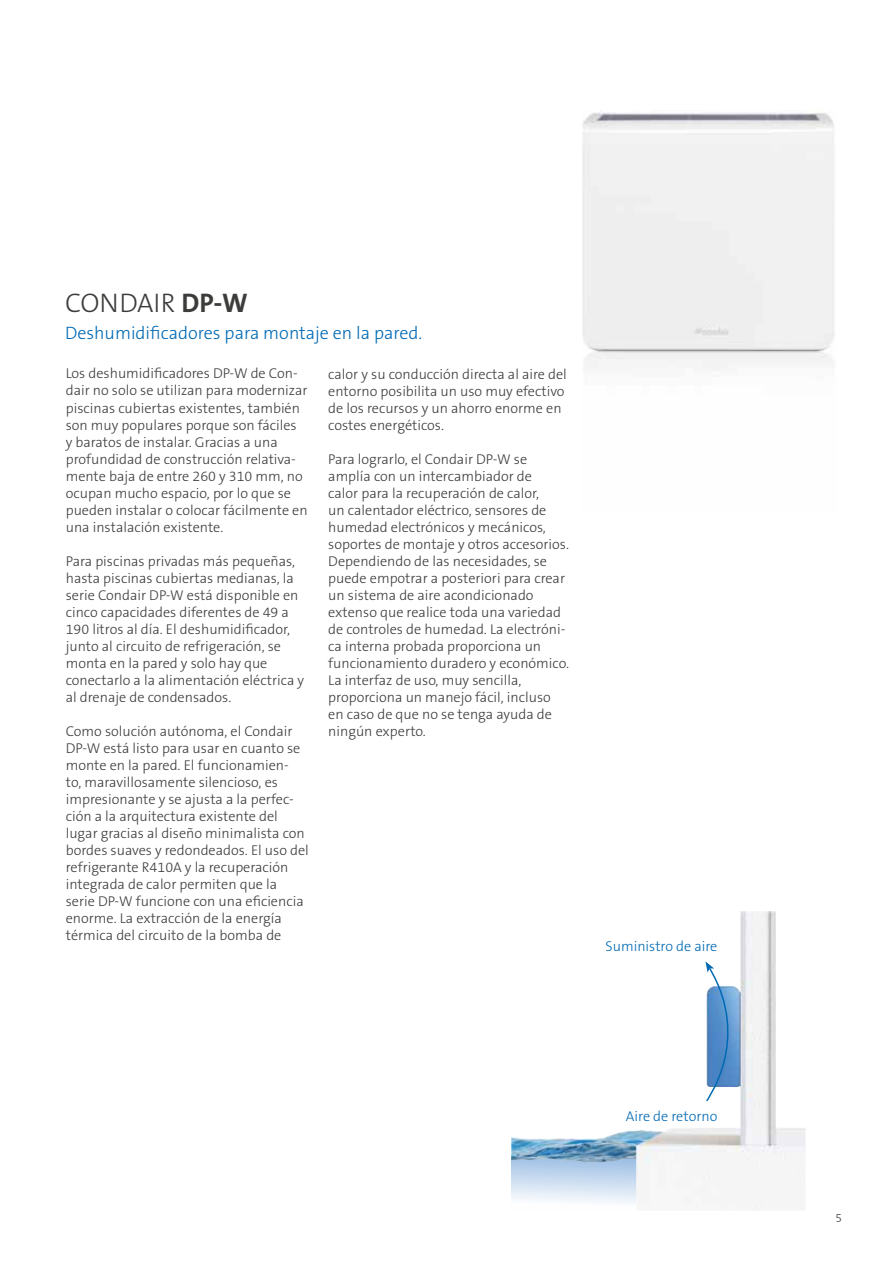
<style>
.page{position:relative;width:893px;height:1263px;background:#fff}
.page>*{position:absolute;margin:0;border:0;box-sizing:border-box;transform-origin:0 0}
.t1{font:300 27px "The Sans B3";color:#3c3c3b}
.t2{font:300 18px "The Sans B3";color:#0069b4}
.t3{font:300 14.25px/17px "The Sans B3";color:#3c3c3b}
.t4{font:300 14.25px "The Sans B3";color:#0069b4}
.t5{font:300 12px "The Sans B3";color:#3c3c3b}
.s1{font-family:"The Sans B7";font-weight:700}
</style>
<div class="page">
<svg style="left:511px;top:1154px;width:133px;height:49px;background:#c4d7ea"></svg>
<svg style="left:705px;top:961px;width:47px;height:141px"></svg>
<h1 class="t1" style="left:65px;top:289px;width:184px">CONDAIR <span class="s1">DP-W</span></h1>
<p class="t2" style="left:65px;top:323px;width:359px">Deshumidificadores para montaje en la pared.</p>
<p class="t3" style="left:66px;top:366px;width:243px">Los deshumidificadores DP-W de Con&shy;dair no solo se utilizan para modernizar piscinas cubiertas existentes, también son muy populares porque son fáciles<br>y baratos de instalar. Gracias a una profundidad de construcción relativa&shy;mente baja de entre 260 y 310 mm, no ocupan mucho espacio, por lo que se pueden instalar o colocar fácilmente en una instalación existente.</p>
<p class="t3" style="left:66px;top:553px;width:240px">Para piscinas privadas más pequeñas, hasta piscinas cubiertas medianas, la serie Condair DP-W está disponible en cinco capacidades diferentes de 49 a 190 litros al día. El deshumidificador, junto al circuito de refrigeración, se monta en la pared y solo hay que conectarlo a la alimentación eléctrica y al drenaje de condensados.</p>
<p class="t3" style="left:66px;top:723px;width:245px">Como solución autónoma, el Condair DP-W está listo para usar en cuanto se monte en la pared. El funcionamien-<br>to, maravillosamente silencioso, es impresionante y se ajusta a la perfec&shy;ción a la arquitectura existente del lugar gracias al diseño minimalista con bordes suaves y redondeados. El uso del refrigerante R410A y la recuperación integrada de calor permiten que la serie DP-W funcione con una eficiencia enorme. La extracción de la energía térmica del circuito de la bomba de</p>
<p class="t3" style="left:328px;top:366px;width:240px">calor y su conducción directa al aire del entorno posibilita un uso muy efectivo de los recursos y un ahorro enorme en costes energéticos.</p>
<p class="t3" style="left:328px;top:451px;width:242px">Para lograrlo, el Condair DP-W se amplía con un intercambiador de<br>calor para la recuperación de calor,<br>un calentador eléctrico, sensores de humedad electrónicos y mecánicos, soportes de montaje y otros accesorios.<br>Dependiendo de las necesidades, se puede empotrar a posteriori para crear un sistema de aire acondicionado extenso que realice toda una variedad de controles de humedad. La electróni&shy;ca interna probada proporciona un funcionamiento duradero y económico.<br>La interfaz de uso, muy sencilla, proporciona un manejo fácil, incluso en caso de que no se tenga ayuda de ningún experto.</p>
<p class="t4" style="left:606px;top:938px;width:113px">Suministro de aire</p>
<p class="t4" style="left:626px;top:1108px;width:93px">Aire de retorno</p>
<p class="t5" style="left:835px;top:1211px;width:8px">5</p>
</div>
